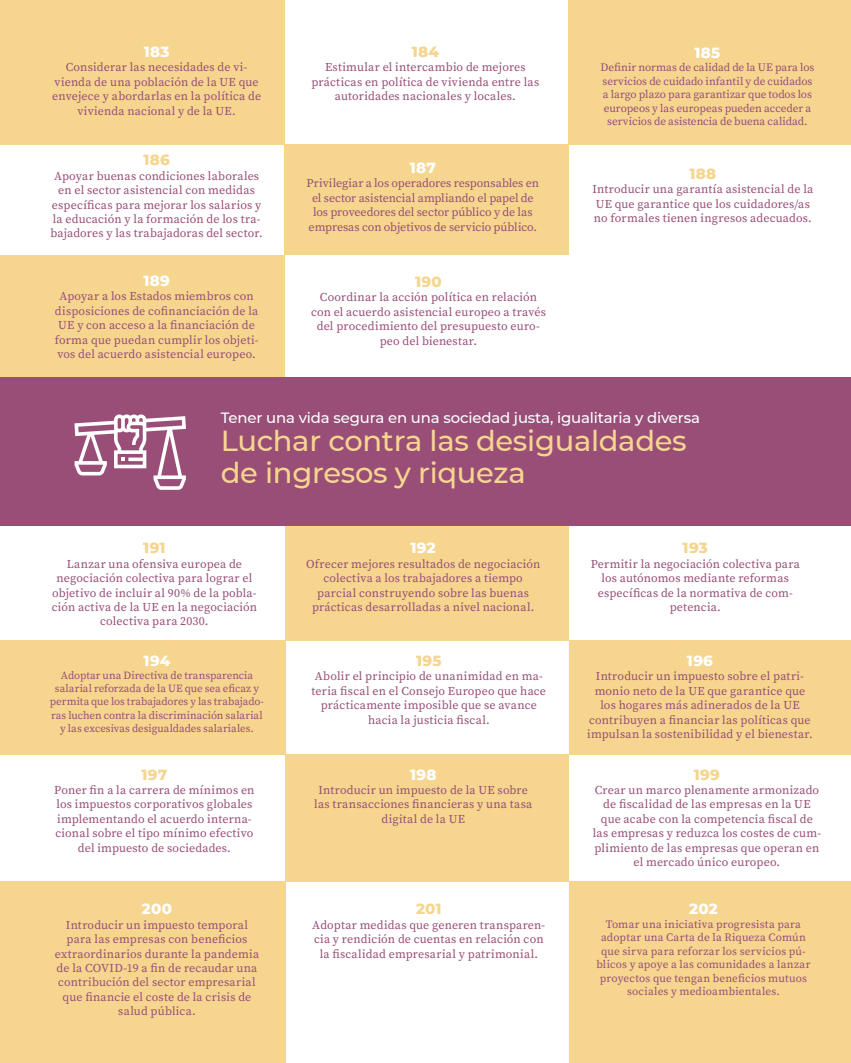
<style>
.page{position:relative;width:851px;height:1063px;background:#fff}
.page>*{position:absolute;margin:0;border:0;box-sizing:border-box;transform-origin:0 0}
.t1{font:500 28.95px/31.7px "Montserrat";letter-spacing:-.01em;color:#f6d58f}
.t2{font:800 15px "Montserrat";letter-spacing:.015em;color:#fff}
.t3{font:800 15px "Montserrat";letter-spacing:.015em;color:#f6d58f}
.t4{font:500 14.85px "Montserrat";letter-spacing:-.01em;color:#fff}
.t5{font:12px/14.4px "Source Serif Pro";letter-spacing:.015em;color:#984e77;text-align:center}
.t6{font:12px/14.4px "Source Serif Pro";letter-spacing:-.005em;color:#984e77;text-align:center}
.t7{font:11.25px/13.5px "Source Serif Pro";letter-spacing:.01em;color:#984e77;text-align:center}
.t8{font:10.95px/13.2px "Source Serif Pro";color:#984e77;text-align:center}
</style>
<div class="page">
<div style="left:284px;top:144px;width:284px;height:111px;background:#f6d58f"></div>
<div style="left:285px;top:513px;width:284px;height:128px;background:#f6d58f"></div>
<div style="left:285px;top:755px;width:284px;height:127px;background:#f6d58f"></div>
<div style="left:568px;top:0;width:282px;height:144px;background:#f6d58f"></div>
<div style="left:569px;top:641px;width:281px;height:114px;background:#f6d58f"></div>
<div style="left:569px;top:882px;width:281px;height:181px;background:#f6d58f"></div>
<div style="left:0;top:0;width:284px;height:144px;background:#f6d58f"></div>
<div style="left:0;top:255px;width:284px;height:122px;background:#f6d58f"></div>
<div style="left:0;top:641px;width:285px;height:114px;background:#f6d58f"></div>
<div style="left:0;top:882px;width:285px;height:181px;background:#f6d58f"></div>
<div style="left:0;top:377px;width:850px;height:149px;background:#984e77"></div>
<svg style="left:74px;top:414px;width:112px;height:76px"></svg>
<p class="t2" style="left:144px;top:41px;width:27px">183</p>
<p class="t5" style="left:52px;top:60px;width:210px">Considerar las necesidades de vi&shy;vienda de una población de la UE que envejece y abordarlas en la política de vivienda nacional y de la UE.</p>
<p class="t3" style="left:143px;top:149px;width:28px">186</p>
<p class="t5" style="left:50px;top:169px;width:214px">Apoyar buenas condiciones laborales en el sector asistencial con medidas específicas para mejorar los salarios y la educación y la formación de los tra&shy;bajadores y las trabajadoras del sector.</p>
<p class="t2" style="left:143px;top:270px;width:28px">189</p>
<p class="t5" style="left:55px;top:289px;width:205px">Apoyar a los Estados miembros con disposiciones de cofinanciación de la UE y con acceso a la financiación de forma que puedan cumplir los objeti&shy;vos del acuerdo asistencial europeo.</p>
<p class="t3" style="left:412px;top:41px;width:29px">184</p>
<p class="t5" style="left:311px;top:60px;width:229px">Estimular el intercambio de mejores prácticas en política de vivienda entre las autoridades nacionales y locales.</p>
<p class="t2" style="left:410px;top:157px;width:27px">187</p>
<p class="t6" style="left:306px;top:176px;width:234px">Privilegiar a los operadores responsables en el sector asistencial ampliando el papel de los proveedores del sector público y de las empresas con objetivos de servicio público.</p>
<p class="t3" style="left:415px;top:271px;width:28px">190</p>
<p class="t5" style="left:311px;top:290px;width:236px">Coordinar la acción política en relación con el acuerdo asistencial europeo a través del procedimiento del presupuesto euro&shy;peo del bienestar.</p>
<p class="t2" style="left:694px;top:42px;width:27px">185</p>
<p class="t7" style="left:600px;top:61px;width:215px">Definir normas de calidad de la UE para los servicios de cuidado infantil y de cuidados a largo plazo para garantizar que todos los europeos y las europeas pueden acceder a servicios de asistencia de buena calidad.</p>
<p class="t3" style="left:689px;top:163px;width:28px">188</p>
<p class="t5" style="left:592px;top:182px;width:222px;text-align:left">Introducir una garantía asistencial de la<br>UE que garantice que los cuidadores/as no formales tienen ingresos adecuados.</p>
<p class="t4" style="left:221px;top:407px;width:480px">Tener una vida segura en una sociedad justa, igualitaria y diversa</p>
<h1 class="t1" style="left:221px;top:424px;width:467px">Luchar contra las desigualdades de ingresos y riqueza</h1>
<p class="t3" style="left:143px;top:537px;width:24px">191</p>
<p class="t5" style="left:52px;top:556px;width:207px">Lanzar una ofensiva europea de negociación colectiva para lograr el objetivo de incluir al 90% de la pobla&shy;ción activa de la UE en la negociación colectiva para 2030.</p>
<p class="t2" style="left:144px;top:650px;width:28px">194</p>
<p class="t8" style="left:50px;top:669px;width:216px">Adoptar una Directiva de transparencia salarial reforzada de la UE que sea eficaz y permita que los trabajadores y las trabajado&shy;ras luchen contra la discriminación salarial y las excesivas desigualdades salariales.</p>
<p class="t3" style="left:141px;top:763px;width:27px">197</p>
<p class="t5" style="left:54px;top:783px;width:202px">Poner fin a la carrera de mínimos en los impuestos corporativos globales implementando el acuerdo interna&shy;cional sobre el tipo mínimo efectivo del impuesto de sociedades.</p>
<p class="t2" style="left:142px;top:898px;width:32px">200</p>
<p class="t5" style="left:55px;top:918px;width:206px">Introducir un impuesto temporal para las empresas con beneficios extraordinarios durante la pandemia de la COVID-19 a fin de recaudar una contribución del sector empresarial que financie el coste de la crisis de salud pública.</p>
<p class="t2" style="left:410px;top:537px;width:27px">192</p>
<p class="t5" style="left:306px;top:556px;width:236px">Ofrecer mejores resultados de negociación colectiva a los trabajadores a tiempo parcial construyendo sobre las buenas prácticas desarrolladas a nivel nacional.</p>
<p class="t3" style="left:416px;top:650px;width:27px">195</p>
<p class="t5" style="left:311px;top:669px;width:236px">Abolir el principio de unanimidad en ma&shy;teria fiscal en el Consejo Europeo que hace prácticamente imposible que se avance hacia la justicia fiscal.</p>
<p class="t2" style="left:410px;top:763px;width:28px">198</p>
<p class="t5" style="left:314px;top:783px;width:219px">Introducir un impuesto de la UE sobre las transacciones financieras y una tasa digital de la UE</p>
<p class="t3" style="left:416px;top:898px;width:27px">201</p>
<p class="t5" style="left:312px;top:918px;width:234px">Adoptar medidas que generen transparen&shy;cia y rendición de cuentas en relación con la fiscalidad empresarial y patrimonial.</p>
<p class="t3" style="left:682px;top:537px;width:27px">193</p>
<p class="t5" style="left:590px;top:556px;width:211px">Permitir la negociación colectiva para los autónomos mediante reformas específicas de la normativa de com&shy;petencia.</p>
<p class="t2" style="left:686px;top:650px;width:28px">196</p>
<p class="t5" style="left:587px;top:669px;width:227px">Introducir un impuesto sobre el patri&shy;monio neto de la UE que garantice que los hogares más adinerados de la UE contribuyen a financiar las políticas que impulsan la sostenibilidad y el bienestar.</p>
<p class="t3" style="left:693px;top:763px;width:28px">199</p>
<p class="t5" style="left:592px;top:783px;width:230px">Crear un marco plenamente armonizado de fiscalidad de las empresas en la UE que acabe con la competencia fiscal de las empresas y reduzca los costes de cum&shy;plimiento de las empresas que operan en el mercado único europeo.</p>
<p class="t2" style="left:689px;top:898px;width:30px">202</p>
<p class="t7" style="left:596px;top:917px;width:215px">Tomar una iniciativa progresista para adoptar una Carta de la Riqueza Común que sirva para reforzar los servicios pú&shy;blicos y apoye a las comunidades a lanzar proyectos que tengan beneficios mutuos sociales y medioambientales.</p>
</div>
